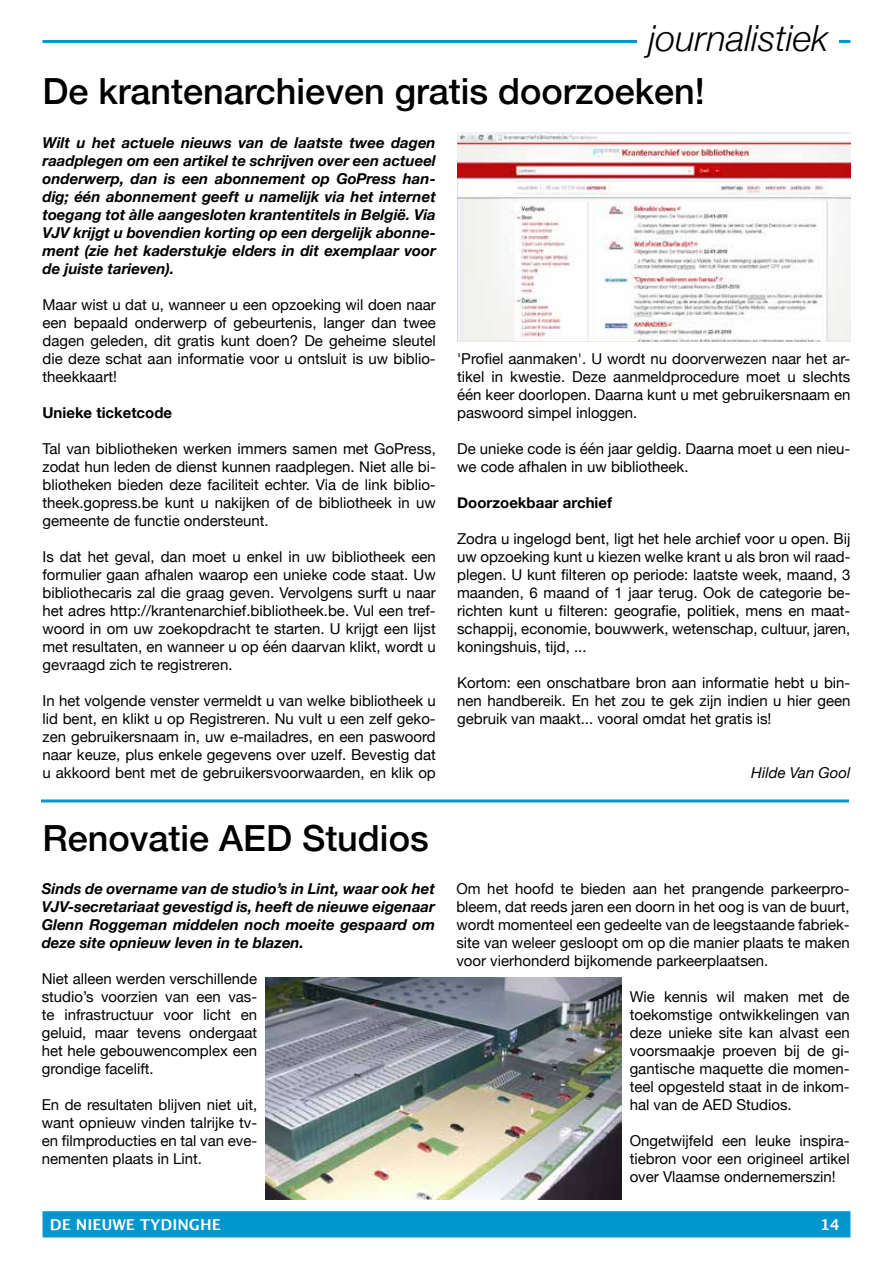
<style>
.page{position:relative;width:893px;height:1263px;background:#fff}
.page>*{position:absolute;margin:0;border:0;box-sizing:border-box;transform-origin:0 0}
.t1{font:500 36px "Helvetica Neue";color:#000}
.t2{font:italic 300 36px "Helvetica Neue";color:#000}
.t3{font:15px/18px "Helvetica Neue";color:#000;text-align:justify}
.t4{font:italic 700 15px/18px "Helvetica Neue";color:#000;text-align:justify}
.t5{font:700 15px "Helvetica Neue";color:#000}
.t6{font:700 15px "Lucida Grande";color:#fff}
.t7{font:italic 15px "Helvetica Neue";color:#000}
</style>
<div class="page">
<div style="left:43px;top:1211px;width:807px;height:26px;background:#0097ce;border:2px solid #0097ce"></div>
<hr style="left:43px;top:40px;width:807px;height:3px;background:#0097ce">
<div style="left:637px;top:24px;width:201px;height:31px;background:#fff"></div>
<hr style="left:41px;top:799px;width:808px;height:3px;background:#0097ce">
<img style="left:266px;top:977px;width:355px;height:222px">
<img style="left:457px;top:133px;width:393px;height:209px">
<h1 class="t2" style="left:649px;top:10px;width:181px">journalistiek</h1>
<h1 class="t1" style="left:43px;top:62px;width:664px">De krantenarchieven gratis doorzoeken!</h1>
<p class="t4" style="left:43px;top:134px;width:395px">Wilt u het actuele nieuws van de laatste twee dagen raadplegen om een artikel te schrijven over een actueel onderwerp, dan is een abonnement op GoPress han&shy;dig; één abonnement geeft u namelijk via het internet toegang tot àlle aangesloten krantentitels in België. Via VJV krijgt u bovendien korting op een dergelijk abonne&shy;ment (zie het kaderstukje elders in dit exemplaar voor de juiste tarieven).</p>
<p class="t3" style="left:43px;top:296px;width:395px">Maar wist u dat u, wanneer u een opzoeking wil doen naar een bepaald onderwerp of gebeurtenis, langer dan twee dagen geleden, dit gratis kunt doen? De geheime sleutel die deze schat aan informatie voor u ontsluit is uw biblio&shy;theekkaart!</p>
<p class="t5" style="left:43px;top:400px;width:131px">Unieke ticketcode</p>
<p class="t3" style="left:43px;top:440px;width:395px">Tal van bibliotheken werken immers samen met GoPress, zodat hun leden de dienst kunnen raadplegen. Niet alle bi&shy;bliotheken bieden deze faciliteit echter. Via de link biblio&shy;theek.gopress.be kunt u nakijken of de bibliotheek in uw gemeente de functie ondersteunt.</p>
<p class="t3" style="left:43px;top:548px;width:395px">Is dat het geval, dan moet u enkel in uw bibliotheek een formulier gaan afhalen waarop een unieke code staat. Uw bibliothecaris zal die graag geven. Vervolgens surft u naar het adres http://krantenarchief.bibliotheek.be. Vul een tref&shy;woord in om uw zoekopdracht te starten. U krijgt een lijst met resultaten, en wanneer u op één daarvan klikt, wordt u gevraagd zich te registreren.</p>
<p class="t3" style="left:43px;top:692px;width:395px">In het volgende venster vermeldt u van welke bibliotheek u lid bent, en klikt u op Registreren. Nu vult u een zelf geko&shy;zen gebruikersnaam in, uw e-mailadres, en een paswoord naar keuze, plus enkele gegevens over uzelf. Bevestig dat u akkoord bent met de gebruikersvoorwaarden, en klik op</p>
<p class="t3" style="left:457px;top:351px;width:395px">'Profiel aanmaken'. U wordt nu doorverwezen naar het ar&shy;tikel in kwestie. Deze aanmeldprocedure moet u slechts één keer doorlopen. Daarna kunt u met gebruikersnaam en paswoord simpel inloggen.</p>
<p class="t3" style="left:457px;top:441px;width:395px">De unieke code is één jaar geldig. Daarna moet u een nieu&shy;we code afhalen in uw bibliotheek.</p>
<p class="t5" style="left:457px;top:491px;width:156px">Doorzoekbaar archief</p>
<p class="t3" style="left:457px;top:531px;width:395px">Zodra u ingelogd bent, ligt het hele archief voor u open. Bij uw opzoeking kunt u kiezen welke krant u als bron wil raad&shy;plegen. U kunt filteren op periode: laatste week, maand, 3 maanden, 6 maand of 1 jaar terug. Ook de categorie be&shy;richten kunt u filteren: geografie, politiek, mens en maat&shy;schappij, economie, bouwwerk, wetenschap, cultuur, jaren, koningshuis, tijd, ...</p>
<p class="t3" style="left:457px;top:675px;width:395px">Kortom: een onschatbare bron aan informatie hebt u bin&shy;nen handbereik. En het zou te gek zijn indien u hier geen gebruik van maakt... vooral omdat het gratis is!</p>
<p class="t7" style="left:751px;top:762px;width:101px">Hilde Van Gool</p>
<h1 class="t1" style="left:43px;top:809px;width:388px">Renovatie AED Studios</h1>
<p class="t4" style="left:42px;top:880px;width:395px">Sinds de overname van de studio’s in Lint, waar ook het VJV-secretariaat gevestigd is, heeft de nieuwe eigenaar Glenn Roggeman middelen noch moeite gespaard om deze site opnieuw leven in te blazen.</p>
<p class="t3" style="left:42px;top:971px;width:217px">Niet alleen werden verschillende studio’s voorzien van een vas&shy;te infrastructuur voor licht en geluid, maar tevens ondergaat het hele gebouwencomplex een grondige facelift.</p>
<p class="t3" style="left:42px;top:1097px;width:217px">En de resultaten blijven niet uit, want opnieuw vinden talrijke tv&shy;en filmproducties en tal van eve&shy;nementen plaats in Lint.</p>
<p class="t3" style="left:456px;top:880px;width:395px">Om het hoofd te bieden aan het prangende parkeerpro&shy;bleem, dat reeds jaren een doorn in het oog is van de buurt, wordt momenteel een gedeelte van de leegstaande fabriek&shy;site van weleer gesloopt om op die manier plaats te maken voor vierhonderd bijkomende parkeerplaatsen.</p>
<p class="t3" style="left:630px;top:988px;width:221px">Wie kennis wil maken met de toekomstige ontwikkelingen van deze unieke site kan alvast een voorsmaakje proeven bij de gi&shy;gantische maquette die momen&shy;teel opgesteld staat in de inkom&shy;hal van de AED Studios.</p>
<p class="t3" style="left:630px;top:1132px;width:222px">Ongetwijfeld een leuke inspira&shy;tiebron voor een origineel artikel over Vlaamse ondernemerszin!</p>
<p class="t6" style="left:50px;top:1213px;width:172px">DE NIEUWE TYDINGHE</p>
<p class="t6" style="left:820px;top:1213px;width:21px">14</p>
</div>
